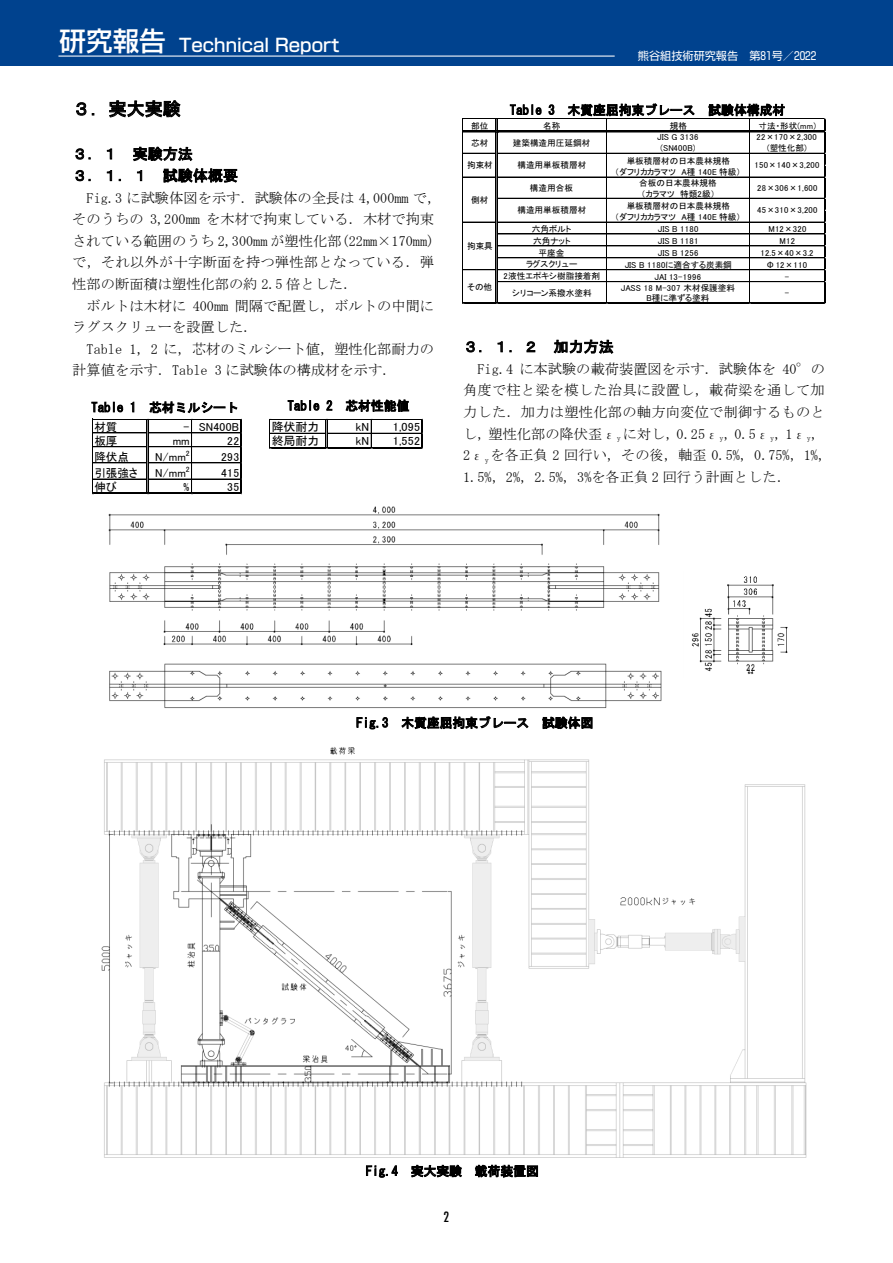
<style>
.page{position:relative;width:893px;height:1263px;background:#fff}
.page>*{position:absolute;margin:0;border:0;box-sizing:border-box;transform-origin:0 0}
.t1{font:500 18px "Shin Go Pro";color:#fff}
.t2{font:18px "MS Gothic";color:#000}
.t3{font:15px/21.6px "MS Gothic";letter-spacing:.01em;color:#000}
.t4{font:14.25px/21.6px "MS Mincho";color:#000}
.t5{font:condensed 13.8px "Futura Std";color:#000}
.t6{font:12.75px "MS Gothic";color:#000}
.t7{font:11.85px "MS P Gothic";letter-spacing:-.015em;color:#000}
.t8{font:11.55px "MS P Gothic";letter-spacing:-.005em;color:#000}
.t9{font:11.1px "Shin Go Pr 6";color:#fff}
.t10{font:8.55px/10.6px "MS P Gothic";color:#000;text-align:center}
.t11{font:8.55px/10.6px "MS P Gothic";letter-spacing:.035em;color:#000;text-align:center}
.t12{font:7.65px "MS P Gothic";color:#000}
.s1{font-size:26.55px}
.s2{font-family:"Tahoma"}
.s3{font-family:"MS Gothic";font-size:12.75px}
</style>
<div class="page">
<div style="left:0;top:0;width:893px;height:66px;background:#00428e"></div>
<hr style="left:58px;top:56px;width:557px;height:1px;background:#fff">
<img style="left:108px;top:506px;width:552px;height:140px">
<img style="left:109px;top:663px;width:553px;height:45px">
<img style="left:691px;top:576px;width:97px;height:98px">
<hr style="left:93px;top:419px;width:149px;height:1px;background:#000">
<hr style="left:93px;top:432px;width:54px;height:1px;background:#000">
<hr style="left:149px;top:432px;width:91px;height:1px;background:#000">
<hr style="left:93px;top:446px;width:54px;height:1px;background:#000">
<hr style="left:149px;top:446px;width:91px;height:1px;background:#000">
<hr style="left:93px;top:462px;width:54px;height:1px;background:#000">
<hr style="left:149px;top:462px;width:91px;height:1px;background:#000">
<hr style="left:93px;top:479px;width:54px;height:1px;background:#000">
<hr style="left:149px;top:479px;width:91px;height:1px;background:#000">
<hr style="left:92px;top:419px;width:1px;height:75px;background:#000">
<hr style="left:147px;top:419px;width:1px;height:73px;background:#000">
<hr style="left:148px;top:419px;width:1px;height:73px;background:#000">
<hr style="left:191px;top:419px;width:1px;height:73px;background:#000">
<hr style="left:93px;top:492px;width:149px;height:2px;background:#000">
<hr style="left:240px;top:419px;width:2px;height:75px;background:#000">
<hr style="left:270px;top:419px;width:153px;height:1px;background:#000">
<hr style="left:270px;top:433px;width:55px;height:1px;background:#000">
<hr style="left:328px;top:433px;width:93px;height:1px;background:#000">
<hr style="left:270px;top:447px;width:153px;height:1px;background:#000">
<hr style="left:421px;top:419px;width:2px;height:29px;background:#000">
<svg style="left:269px;top:419px;width:2px;height:30px"></svg>
<svg style="left:325px;top:420px;width:3px;height:29px"></svg>
<svg style="left:371px;top:420px;width:1px;height:29px"></svg>
<img style="left:101px;top:747px;width:706px;height:411px">
<hr style="left:463px;top:118px;width:362px;height:1px;background:#000">
<hr style="left:463px;top:130px;width:33px;height:1px;background:#000">
<hr style="left:463px;top:132px;width:33px;height:1px;background:#000">
<hr style="left:498px;top:130px;width:326px;height:1px;background:#000">
<hr style="left:498px;top:132px;width:326px;height:1px;background:#000">
<hr style="left:463px;top:153px;width:33px;height:1px;background:#000">
<hr style="left:498px;top:153px;width:326px;height:1px;background:#000">
<hr style="left:463px;top:177px;width:33px;height:1px;background:#000">
<hr style="left:498px;top:177px;width:326px;height:1px;background:#000">
<hr style="left:498px;top:198px;width:326px;height:1px;background:#000">
<hr style="left:463px;top:222px;width:33px;height:1px;background:#000">
<hr style="left:498px;top:222px;width:326px;height:1px;background:#000">
<hr style="left:498px;top:234px;width:326px;height:1px;background:#000">
<hr style="left:498px;top:246px;width:326px;height:1px;background:#000">
<hr style="left:498px;top:257px;width:326px;height:1px;background:#000">
<hr style="left:463px;top:269px;width:33px;height:1px;background:#000">
<hr style="left:498px;top:269px;width:326px;height:1px;background:#000">
<hr style="left:498px;top:281px;width:326px;height:1px;background:#000">
<hr style="left:462px;top:118px;width:1px;height:186px;background:#000">
<hr style="left:496px;top:132px;width:1px;height:170px;background:#000">
<hr style="left:497px;top:132px;width:1px;height:170px;background:#000">
<hr style="left:606px;top:132px;width:1px;height:170px;background:#000">
<hr style="left:749px;top:132px;width:1px;height:170px;background:#000">
<hr style="left:463px;top:302px;width:362px;height:2px;background:#000">
<hr style="left:824px;top:119px;width:1px;height:185px;background:#000">
<svg style="left:496px;top:119px;width:2px;height:14px"></svg>
<p class="t1" style="left:60px;top:30px;width:281px"><span class="s1">研究報告</span> Technical Report</p>
<p class="t9" style="left:638px;top:47px;width:180px">熊谷組技術研究報告　第81号／2022</p>
<p class="t2" style="left:72px;top:100px;width:110px">３．実大実験</p>
<p class="t3" style="left:72px;top:143px;width:167px">３．１ 実験方法<br>３．１．１ 試験体概要</p>
<p class="t4" style="left:72px;top:187px;width:371px;text-indent:14px">Fig.3 に試験体図を示す．試験体の全長は 4,000mm で，そのうちの 3,200mm を木材で拘束している．木材で拘束されている範囲のうち 2,300mm が塑性化部(22mm×170mm)で，それ以外が十字断面を持つ弾性部となっている．弾性部の断面積は塑性化部の約 2.5 倍とした．</p>
<p class="t4" style="left:72px;top:295px;width:363px;text-indent:14px">ボルトは木材に 400mm 間隔で配置し，ボルトの中間にラグスクリューを設置した．</p>
<p class="t4" style="left:72px;top:338px;width:363px;text-indent:14px">Table 1，2 に，芯材のミルシート値，塑性化部耐力の計算値を示す．Table 3 に試験体の構成材を示す．</p>
<p class="t3" style="left:463px;top:336px;width:152px">３．１．２ 加力方法</p>
<p class="t6" style="left:510px;top:104px;width:277px">Table 3 木質座屈拘束ブレース 試験体構成材</p>
<p class="t10" style="left:471px;top:121px;width:19px">部位</p>
<p class="t10" style="left:543px;top:121px;width:19px">名称</p>
<p class="t10" style="left:670px;top:121px;width:19px">規格</p>
<p class="t10" style="left:758px;top:121px;width:59px">寸法・形状(mm)</p>
<p class="t10" style="left:471px;top:137px;width:19px">芯材</p>
<p class="t10" style="left:513px;top:137px;width:79px">建築構造用圧延鋼材</p>
<p class="t11" style="left:657px;top:132px;width:43px">JIS G 3136 (SN400B)</p>
<p class="t11" style="left:756px;top:132px;width:62px">22×170×2,300 (塑性化部)</p>
<p class="t10" style="left:530px;top:183px;width:45px">構造用合板</p>
<p class="t10" style="left:639px;top:178px;width:79px;text-align:left">合板の日本農林規格（カラマツ　特類2級）</p>
<p class="t10" style="left:757px;top:183px;width:62px">28×306×1,600</p>
<p class="t10" style="left:532px;top:223px;width:41px">六角ボルト</p>
<p class="t10" style="left:658px;top:224px;width:42px">JIS B 1180</p>
<p class="t10" style="left:768px;top:224px;width:40px">M12×320</p>
<p class="t10" style="left:533px;top:235px;width:39px">六角ナット</p>
<p class="t10" style="left:658px;top:236px;width:42px">JIS B 1181</p>
<p class="t10" style="left:780px;top:236px;width:17px">M12</p>
<p class="t10" style="left:539px;top:247px;width:27px">平座金</p>
<p class="t10" style="left:658px;top:248px;width:42px">JIS B 1256</p>
<p class="t10" style="left:760px;top:248px;width:55px">12.5×40×3.2</p>
<p class="t10" style="left:526px;top:259px;width:53px">ラグスクリュー</p>
<p class="t10" style="left:625px;top:260px;width:109px">JIS B 1180に適合する炭素鋼</p>
<p class="t10" style="left:767px;top:260px;width:41px"><span class="s2">Φ</span> 12×110</p>
<p class="t10" style="left:503px;top:271px;width:98px">2液性エポキシ樹脂接着剤</p>
<p class="t11" style="left:654px;top:272px;width:48px">JAI 13-1996</p>
<p class="t10" style="left:785px;top:272px;width:6px">-</p>
<p class="t10" style="left:512px;top:287px;width:81px">シリコーン系撥水塗料</p>
<p class="t10" style="left:621px;top:282px;width:116px">JASS 18 M-307 木材保護塗料<br>B種に準ずる塗料</p>
<p class="t10" style="left:785px;top:287px;width:6px">-</p>
<p class="t10" style="left:467px;top:160px;width:27px">拘束材</p>
<p class="t10" style="left:517px;top:160px;width:70px">構造用単板積層材</p>
<p class="t10" style="left:615px;top:156px;width:128px">単板積層材の日本農林規格<br>（ダフリカカラマツ　A種 140E 特級）</p>
<p class="t11" style="left:754px;top:160px;width:67px">150×140×3,200</p>
<p class="t10" style="left:615px;top:201px;width:128px">単板積層材の日本農林規格<br>（ダフリカカラマツ　A種 140E 特級）</p>
<p class="t10" style="left:471px;top:194px;width:19px">側材</p>
<p class="t10" style="left:517px;top:205px;width:70px">構造用単板積層材</p>
<p class="t10" style="left:757px;top:205px;width:62px">45×310×3,200</p>
<p class="t10" style="left:467px;top:240px;width:27px">拘束具</p>
<p class="t10" style="left:467px;top:281px;width:27px">その他</p>
<p class="t4" style="left:463px;top:358px;width:371px;text-indent:14px">Fig.4 に本試験の載荷装置図を示す．試験体を 40°の角度で柱と梁を模した治具に設置し，載荷梁を通して加力した．加力は塑性化部の軸方向変位で制御するものとし，塑性化部の降伏歪ε<sub>y</sub> に対し，0.25ε<sub>y</sub>，0.5ε<sub>y</sub>，1ε<sub>y</sub>，2ε<sub>y</sub> を各正負 2 回行い，その後，軸歪 0.5%，0.75%，1%，1.5%，2%，2.5%，3%を各正負 2 回行う計画とした．</p>
<p class="t6" style="left:288px;top:399px;width:123px">Table 2 芯材性能値</p>
<p class="t7" style="left:272px;top:421px;width:49px">降伏耐力</p>
<p class="t7" style="left:356px;top:421px;width:15px">kN</p>
<p class="t7" style="left:393px;top:421px;width:29px">1,095</p>
<p class="t7" style="left:272px;top:435px;width:49px">終局耐力</p>
<p class="t7" style="left:356px;top:435px;width:15px">kN</p>
<p class="t7" style="left:393px;top:435px;width:29px">1,552</p>
<p class="t6" style="left:91px;top:401px;width:149px">Table 1 芯材ミルシート</p>
<p class="t8" style="left:94px;top:421px;width:25px">材質</p>
<p class="t8" style="left:159px;top:421px;width:82px"><span class="s3">値</span> - SN400B</p>
<p class="t8" style="left:94px;top:435px;width:25px">板厚</p>
<p class="t8" style="left:173px;top:435px;width:18px">mm</p>
<p class="t8" style="left:227px;top:435px;width:13px">22</p>
<p class="t8" style="left:94px;top:451px;width:36px">降伏点</p>
<p class="t8" style="left:155px;top:451px;width:32px">N/mm</p>
<p class="t12" style="left:186px;top:449px;width:5px">2</p>
<p class="t8" style="left:221px;top:451px;width:20px">293</p>
<p class="t8" style="left:94px;top:467px;width:45px">引張強さ</p>
<p class="t8" style="left:155px;top:467px;width:32px">N/mm</p>
<p class="t12" style="left:186px;top:465px;width:5px">2</p>
<p class="t8" style="left:221px;top:467px;width:20px">415</p>
<p class="t8" style="left:94px;top:481px;width:24px">伸び</p>
<p class="t8" style="left:183px;top:481px;width:7px">%</p>
<p class="t8" style="left:227px;top:481px;width:13px">35</p>
<p class="t6" style="left:356px;top:716px;width:239px">Fig.3 木質座屈拘束ブレース 試験体図</p>
<p class="t6" style="left:366px;top:1165px;width:175px">Fig.4 実大実験 載荷装置図</p>
<p class="t5" style="left:444px;top:1209px;width:7px">2</p>
</div>
